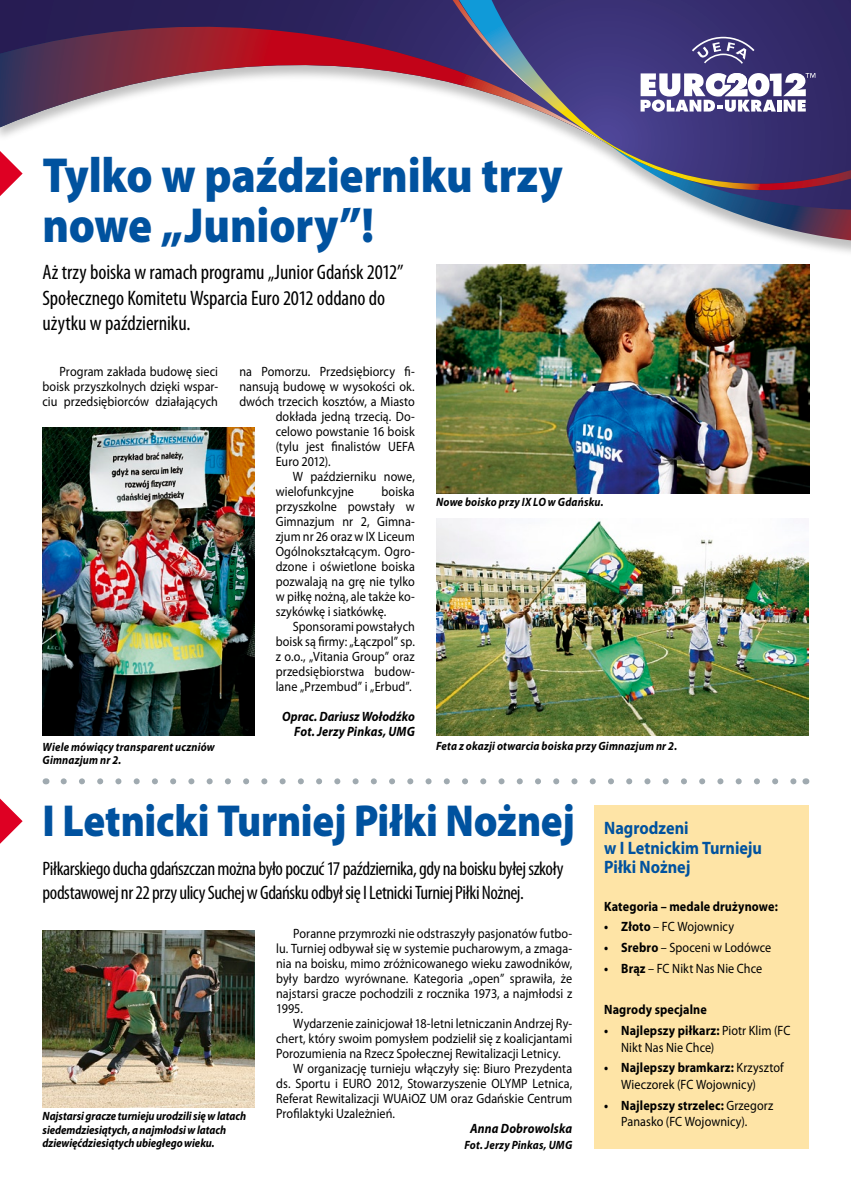
<style>
.page{position:relative;width:851px;height:1191px;background:#fff}
.page>*{position:absolute;margin:0;border:0;box-sizing:border-box;transform-origin:0 0}
.t1{font:900 49.5px/49.5px "Myriad Pro";letter-spacing:-.005em;color:#00529f;scale:.9 1}
.t2{font:900 45px "Myriad Pro";letter-spacing:-.01em;color:#00529f;scale:.9 1}
.t3{font:condensed 21px/25.5px "Myriad Pro";letter-spacing:-.005em;color:#000}
.t4{font:condensed 19.5px/24px "Myriad Pro";letter-spacing:-.025em;color:#000}
.t5{font:700 18px/19.5px "Myriad Pro";color:#00529f;scale:.9 1}
.t6{font:13.5px/15px "Myriad Pro";letter-spacing:.005em;color:#000;text-align:justify;scale:.9 1}
.t7{font:italic 700 13.5px/15px "Myriad Pro";letter-spacing:.01em;color:#000;text-align:right;scale:.9 1}
.t8{font:700 13.5px "Myriad Pro";letter-spacing:.01em;color:#000;scale:.9 1}
.t9{font:italic 700 12px/13.5px "Myriad Pro";letter-spacing:.005em;color:#000;scale:.9 1}
.s1{font-weight:700}
</style>
<div class="page">
<div style="left:593px;top:805px;width:215px;height:343px;background:#fee4a6"></div>
<svg style="left:687px;top:205px;width:163px;height:64px"></svg>
<svg style="left:613px;top:146px;width:237px;height:59px;background:#655e86"></svg>
<svg style="left:613px;top:99px;width:237px;height:47px;background:#3c3379"></svg>
<svg style="left:613px;top:0;width:237px;height:99px;background:#372e70"></svg>
<svg style="left:1px;top:0;width:612px;height:160px"></svg>
<svg style="left:691px;top:37px;width:108px;height:27px;background:#4e4680"></svg>
<svg style="left:640px;top:73px;width:175px;height:39px"></svg>
<svg style="left:0;top:151px;width:23px;height:45px"></svg>
<img style="left:43px;top:930px;width:212px;height:177px">
<img style="left:436px;top:519px;width:372px;height:217px">
<img style="left:436px;top:264px;width:372px;height:229px">
<img style="left:43px;top:428px;width:211px;height:308px">
<svg style="left:64px;top:778px;width:732px;height:6px"></svg>
<svg style="left:0;top:798px;width:23px;height:45px"></svg>
<h1 class="t1" style="left:43px;top:149px;width:579px">Tylko w październiku trzy nowe „Juniory”!</h1>
<h3 class="t3" style="left:43px;top:259px;width:362px">Aż trzy boiska w ramach programu „Junior Gdańsk 2012”<br>Społecznego Komitetu Wsparcia Euro 2012 oddano do użytku w październiku.</h3>
<p class="t6" style="left:239px;top:364px;width:196px">na Pomorzu. Przedsiębiorcy fi-</p>
<p class="t6" style="left:239px;top:379px;width:196px">nansują budowę w wysokości ok.</p>
<p class="t6" style="left:239px;top:394px;width:196px">dwóch trzecich kosztów, a Miasto</p>
<p class="t6" style="left:276px;top:409px;width:156px">dokłada jedną trzecią. Do-</p>
<p class="t6" style="left:276px;top:424px;width:156px">celowo powstanie 16 boisk</p>
<p class="t6" style="left:276px;top:439px;width:156px">(tylu jest finalistów UEFA</p>
<p class="t6" style="left:276px;top:454px;width:63px">Euro 2012).</p>
<p class="t6" style="left:293px;top:469px;width:137px">W październiku nowe,</p>
<p class="t6" style="left:276px;top:484px;width:88px">wielofunkcyjne</p>
<p class="t6" style="left:43px;top:364px;width:196px;text-indent:17px">Program zakłada budowę sieci boisk przyszkolnych dzięki wspar&shy;ciu przedsiębiorców działających</p>
<p class="t6" style="left:276px;top:484px;width:156px;text-indent:106px">boiska przyszkolne powstały w Gimnazjum nr 2, Gimna&shy;zjum nr 26 oraz w IX Liceum Ogólnokształcącym. Ogro&shy;dzone i oświetlone boiska pozwalają na grę nie tylko w piłkę nożną, ale także ko&shy;szykówkę i siatkówkę.</p>
<p class="t6" style="left:276px;top:619px;width:156px;text-indent:17px">Sponsorami powstałych boisk są firmy: „Łączpol” sp. z o.o., „Vitania Group” oraz przedsiębiorstwa budow&shy;lane „Przembud” i „Erbud”.</p>
<p class="t7" style="left:282px;top:708px;width:149px">Oprac. Dariusz Wołodźko<br>Fot. Jerzy Pinkas, UMG</p>
<p class="t9" style="left:436px;top:494px;width:187px">Nowe boisko przy IX LO w Gdańsku.</p>
<p class="t9" style="left:436px;top:739px;width:269px">Feta z okazji otwarcia boiska przy Gimnazjum nr 2.</p>
<p class="t9" style="left:43px;top:739px;width:193px">Wiele mówiący transparent uczniów<br>Gimnazjum nr 2.</p>
<h2 class="t2" style="left:43px;top:791px;width:593px">I Letnicki Turniej Piłki Nożnej</h2>
<h3 class="t4" style="left:43px;top:856px;width:522px">Piłkarskiego ducha gdańszczan można było poczuć 17 października, gdy na boisku byłej szkoły podstawowej nr 22 przy ulicy Suchej w Gdańsku odbył się I Letnicki Turniej Piłki Nożnej.</h3>
<h3 class="t5" style="left:604px;top:818px;width:177px">Nagrodzeni<br>w I Letnickim Turnieju<br>Piłki Nożnej</h3>
<p class="t8" style="left:604px;top:897px;width:194px">Kategoria – medale drużynowe:</p>
<p class="t6" style="left:604px;top:919px;width:146px"><span class="s1">• Złoto</span> – FC Wojownicy</p>
<p class="t6" style="left:604px;top:940px;width:187px"><span class="s1">• Srebro</span> – Spoceni w Lodówce</p>
<p class="t6" style="left:604px;top:960px;width:177px"><span class="s1">• Brąz</span> – FC Nikt Nas Nie Chce</p>
<p class="t8" style="left:604px;top:1001px;width:116px">Nagrody specjalne</p>
<p class="t6" style="left:621px;top:1022px;width:189px;line-height:16.5px;text-indent:-17px"><span class="s1">• Najlepszy piłkarz:</span> Piotr Klim (FC<br>Nikt Nas Nie Chce)</p>
<p class="t6" style="left:621px;top:1059px;width:182px;line-height:16.5px;text-indent:-17px"><span class="s1">• Najlepszy bramkarz:</span> Krzysztof<br>Wieczorek (FC Wojownicy)</p>
<p class="t6" style="left:621px;top:1096px;width:170px;line-height:16.5px;text-indent:-17px"><span class="s1">• Najlepszy strzelec:</span> Grzegorz<br>Panasko (FC Wojownicy).</p>
<p class="t6" style="left:276px;top:926px;width:330px;text-indent:17px">Poranne przymrozki nie odstraszyły pasjonatów futbo&shy;lu. Turniej odbywał się w systemie pucharowym, a zmaga&shy;nia na boisku, mimo zróżnicowanego wieku zawodników, były bardzo wyrównane. Kategoria „open” sprawiła, że najstarsi gracze pochodzili z rocznika 1973, a najmłodsi z 1995.</p>
<p class="t6" style="left:293px;top:1016px;width:311px">Wydarzenie zainicjował 18-letni letniczanin Andrzej Ry-</p>
<p class="t6" style="left:276px;top:1031px;width:330px">chert, który swoim pomysłem podzielił się z koalicjantami</p>
<p class="t6" style="left:276px;top:1046px;width:317px">Porozumienia na Rzecz Społecznej Rewitalizacji Letnicy.</p>
<p class="t6" style="left:293px;top:1061px;width:311px">W organizację turnieju włączyły się: Biuro Prezydenta</p>
<p class="t6" style="left:276px;top:1076px;width:330px">ds. Sportu i EURO 2012, Stowarzyszenie OLYMP Letnica,</p>
<p class="t6" style="left:276px;top:1091px;width:330px">Referat Rewitalizacji WUAiOZ UM oraz Gdańskie Centrum</p>
<p class="t6" style="left:276px;top:1106px;width:134px">Profilaktyki Uzależnień.</p>
<p class="t7" style="left:470px;top:1121px;width:115px">Anna Dobrowolska</p>
<p class="t9" style="left:464px;top:1137px;width:121px">Fot. Jerzy Pinkas, UMG</p>
<p class="t9" style="left:43px;top:1109px;width:228px">Najstarsi gracze turnieju urodzili się w latach siedemdziesiątych, a najmłodsi w latach dziewięćdziesiątych ubiegłego wieku.</p>
</div>
